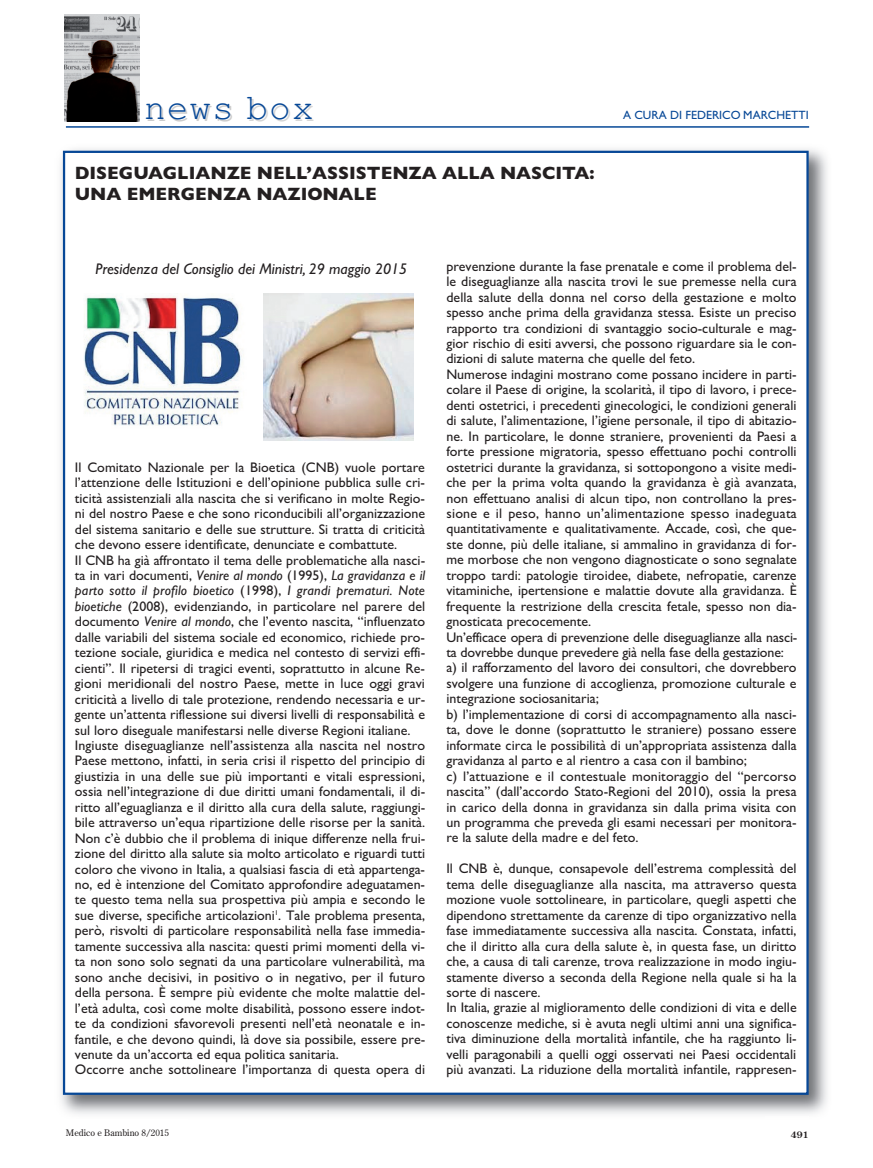
<style>
.page{position:relative;width:873px;height:1168px;background:#fff}
.page>*{position:absolute;margin:0;border:0;box-sizing:border-box;transform-origin:0 0}
.t1{font:36px "Courier New";letter-spacing:.03em;color:#074897}
.t2{font:700 18px/21px "Gill Sans";color:#231f20}
.t3{font:italic 15.45px "Gill Sans";color:#231f20}
.t4{font:13.95px/15.5px "Gill Sans";color:#231f20}
.t5{font:12px "Gill Sans";color:#074897}
.t6{font:9px "Century Old Style";color:#231f20}
.t7{font:700 9px "Century Old Style";color:#231f20}
.s1{font-style:italic}
</style>
<div class="page">
<hr style="left:66px;top:126px;width:743px;height:2px;background:#074897">
<img style="left:60px;top:149px;width:767px;height:965px">
<div style="left:65px;top:153px;width:741px;height:939px;background:#fff"></div>
<img style="left:64px;top:14px;width:75px;height:107px">
<img style="left:84px;top:296px;width:158px;height:130px">
<img style="left:263px;top:294px;width:151px;height:146px">
<h1 class="t1" style="left:144px;top:85px;width:171px">news box</h1>
<p class="t2" style="left:75px;top:162px;width:521px">DISEGUAGLIANZE NELL’ASSISTENZA ALLA NASCITA:<br>UNA EMERGENZA NAZIONALE</p>
<p class="t5" style="left:623px;top:108px;width:187px">A CURA DI FEDERICO MARCHETTI</p>
<p class="t3" style="left:96px;top:260px;width:313px">Presidenza del Consiglio dei Ministri, 29 maggio 2015</p>
<p class="t4" style="left:75px;top:459px;width:352px">Il Comitato Nazionale per la Bioetica (CNB) vuole portare l’attenzione delle Istituzioni e dell’opinione pubblica sulle cri&shy;ticità assistenziali alla nascita che si verificano in molte Regio&shy;ni del nostro Paese e che sono riconducibili all’organizzazione del sistema sanitario e delle sue strutture. Si tratta di criticità che devono essere identificate, denunciate e combattute.<br>Il CNB ha già affrontato il tema delle problematiche alla nasci&shy;ta in vari documenti, <span class="s1">Venire al mondo</span> (1995), <span class="s1">La gravidanza e il parto sotto il profilo bioetico</span> (1998), <span class="s1">I grandi prematuri. Note bioetiche</span> (2008), evidenziando, in particolare nel parere del documento <span class="s1">Venire al mondo</span>, che l’evento nascita, “influenzato dalle variabili del sistema sociale ed economico, richiede pro&shy;tezione sociale, giuridica e medica nel contesto di servizi effi&shy;cienti”. Il ripetersi di tragici eventi, soprattutto in alcune Re&shy;gioni meridionali del nostro Paese, mette in luce oggi gravi criticità a livello di tale protezione, rendendo necessaria e ur&shy;gente un’attenta riflessione sui diversi livelli di responsabilità e sul loro diseguale manifestarsi nelle diverse Regioni italiane.<br>Ingiuste diseguaglianze nell’assistenza alla nascita nel nostro Paese mettono, infatti, in seria crisi il rispetto del principio di giustizia in una delle sue più importanti e vitali espressioni, ossia nell’integrazione di due diritti umani fondamentali, il di&shy;ritto all’eguaglianza e il diritto alla cura della salute, raggiungi&shy;bile attraverso un’equa ripartizione delle risorse per la sanità.<br>Non c’è dubbio che il problema di inique differenze nella frui&shy;zione del diritto alla salute sia molto articolato e riguardi tutti coloro che vivono in Italia, a qualsiasi fascia di età appartenga&shy;no, ed è intenzione del Comitato approfondire adeguatamen&shy;te questo tema nella sua prospettiva più ampia e secondo le sue diverse, specifiche articolazioni<sup>1</sup>. Tale problema presenta, però, risvolti di particolare responsabilità nella fase immedia&shy;tamente successiva alla nascita: questi primi momenti della vi&shy;ta non sono solo segnati da una particolare vulnerabilità, ma sono anche decisivi, in positivo o in negativo, per il futuro della persona. È sempre più evidente che molte malattie del&shy;l’età adulta, così come molte disabilità, possono essere indot&shy;te da condizioni sfavorevoli presenti nell’età neonatale e in&shy;fantile, e che devono quindi, là dove sia possibile, essere pre&shy;venute da un’accorta ed equa politica sanitaria.<br>Occorre anche sottolineare l’importanza di questa opera di</p>
<p class="t4" style="left:446px;top:258px;width:352px">prevenzione durante la fase prenatale e come il problema del&shy;le diseguaglianze alla nascita trovi le sue premesse nella cura della salute della donna nel corso della gestazione e molto spesso anche prima della gravidanza stessa. Esiste un preciso rapporto tra condizioni di svantaggio socio-culturale e mag&shy;gior rischio di esiti avversi, che possono riguardare sia le con&shy;dizioni di salute materna che quelle del feto.<br>Numerose indagini mostrano come possano incidere in parti&shy;colare il Paese di origine, la scolarità, il tipo di lavoro, i prece&shy;denti ostetrici, i precedenti ginecologici, le condizioni generali di salute, l’alimentazione, l’igiene personale, il tipo di abitazio&shy;ne. In particolare, le donne straniere, provenienti da Paesi a forte pressione migratoria, spesso effettuano pochi controlli ostetrici durante la gravidanza, si sottopongono a visite medi&shy;che per la prima volta quando la gravidanza è già avanzata, non effettuano analisi di alcun tipo, non controllano la pres&shy;sione e il peso, hanno un’alimentazione spesso inadeguata quantitativamente e qualitativamente. Accade, così, che que&shy;ste donne, più delle italiane, si ammalino in gravidanza di for&shy;me morbose che non vengono diagnosticate o sono segnalate troppo tardi: patologie tiroidee, diabete, nefropatie, carenze vitaminiche, ipertensione e malattie dovute alla gravidanza. È frequente la restrizione della crescita fetale, spesso non dia&shy;gnosticata precocemente.<br>Un’efficace opera di prevenzione delle diseguaglianze alla nasci&shy;ta dovrebbe dunque prevedere già nella fase della gestazione: a) il rafforzamento del lavoro dei consultori, che dovrebbero svolgere una funzione di accoglienza, promozione culturale e integrazione sociosanitaria;<br>b) l’implementazione di corsi di accompagnamento alla nasci&shy;ta, dove le donne (soprattutto le straniere) possano essere informate circa le possibilità di un’appropriata assistenza dalla gravidanza al parto e al rientro a casa con il bambino;<br>c) l’attuazione e il contestuale monitoraggio del “percorso nascita” (dall’accordo Stato-Regioni del 2010), ossia la presa in carico della donna in gravidanza sin dalla prima visita con un programma che preveda gli esami necessari per monitora&shy;re la salute della madre e del feto.</p>
<p class="t4" style="left:446px;top:861px;width:352px">Il CNB è, dunque, consapevole dell’estrema complessità del tema delle diseguaglianze alla nascita, ma attraverso questa mozione vuole sottolineare, in particolare, quegli aspetti che dipendono strettamente da carenze di tipo organizzativo nella fase immediatamente successiva alla nascita. Constata, infatti, che il diritto alla cura della salute è, in questa fase, un diritto che, a causa di tali carenze, trova realizzazione in modo ingiu&shy;stamente diverso a seconda della Regione nella quale si ha la sorte di nascere.<br>In Italia, grazie al miglioramento delle condizioni di vita e delle conoscenze mediche, si è avuta negli ultimi anni una significa&shy;tiva diminuzione della mortalità infantile, che ha raggiunto li&shy;velli paragonabili a quelli oggi osservati nei Paesi occidentali più avanzati. La riduzione della mortalità infantile, rappresen-</p>
<p class="t6" style="left:66px;top:1127px;width:104px">Medico e Bambino 8/2015</p>
<p class="t7" style="left:791px;top:1129px;width:19px">491</p>
</div>
